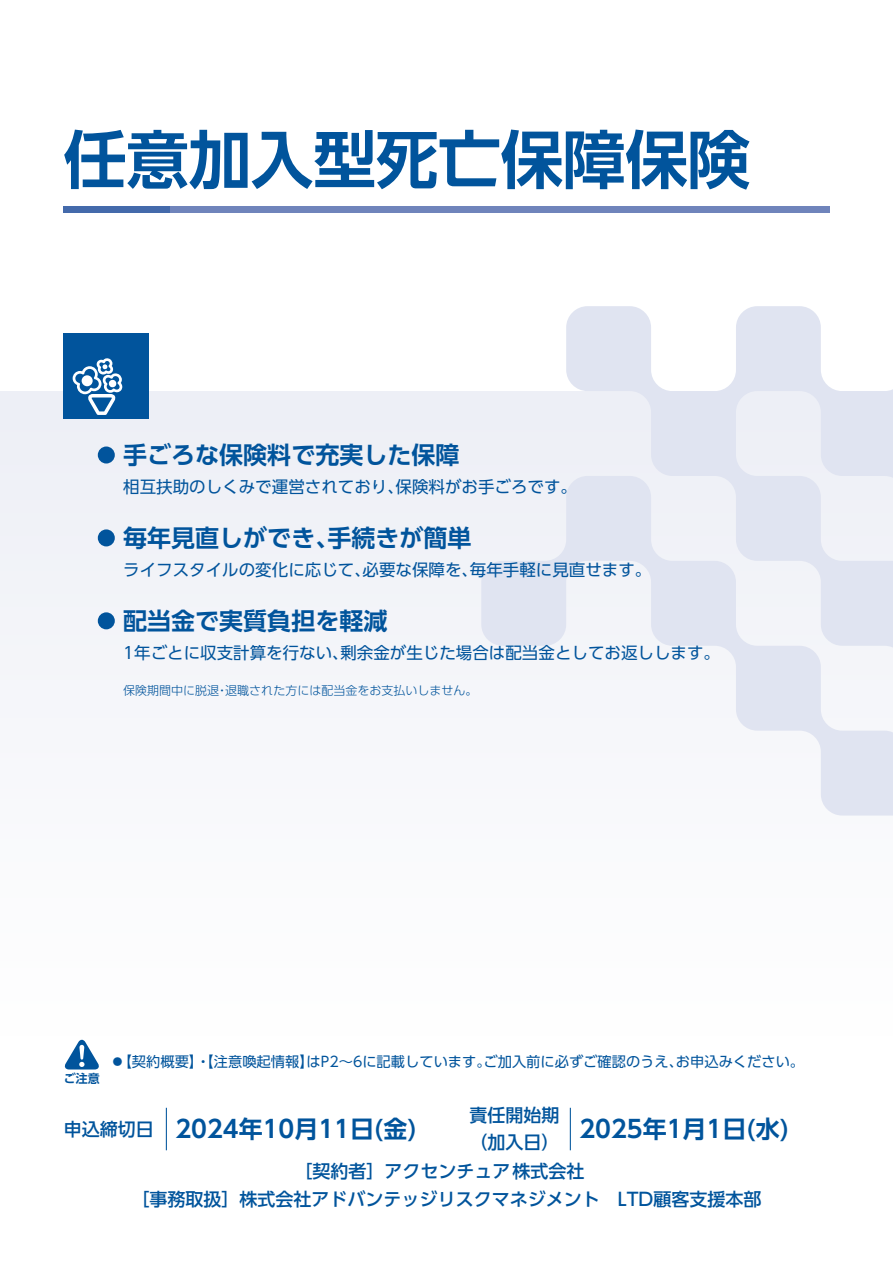
<style>
.page{position:relative;width:893px;height:1263px;background:#fff}
.page>*{position:absolute;margin:0;border:0;box-sizing:border-box;transform-origin:0 0}
.t1{font:700 63px "UD Shin Go Pro De";letter-spacing:-.01em;color:#01549c}
.t2{font:700 24px "UD Shin Go Pro De";color:#01549c}
.t3{font:500 18px/27px "UD Shin Go Pro";color:#01549c}
.t4{font:16.5px "UD Shin Go Pro";color:#01549c}
.t5{font:14.25px "UD Shin Go Pro";color:#01549c}
.t6{font:300 12px "UD Shin Go Pro";color:#01549c}
.t7{font:700 12px "UD Shin Go Pro De";color:#01549c}
.s1{font-family:"UD Shin Go Pro";font-weight:500;font-size:18px}
</style>
<div class="page">
<div style="left:0;top:391px;width:893px;height:645px;background:#f8f8fb"></div>
<svg style="left:481px;top:543px;width:412px;height:272px"></svg>
<svg style="left:566px;top:306px;width:327px;height:361px"></svg>
<div style="left:64px;top:206px;width:106px;height:7px;background:#446aab"></div>
<div style="left:170px;top:206px;width:659px;height:7px;background:#6f84bb"></div>
<div style="left:64px;top:334px;width:85px;height:85px;background:#01549c"></div>
<svg style="left:73px;top:358px;width:49px;height:57px"></svg>
<div style="left:82px;top:375px;width:11px;height:11px;background:#fff;border-radius:50%"></div>
<div style="left:98px;top:446px;width:17px;height:17px;background:#01549c;border-radius:50%"></div>
<div style="left:98px;top:529px;width:17px;height:17px;background:#01549c;border-radius:50%"></div>
<div style="left:98px;top:612px;width:17px;height:17px;background:#01549c;border-radius:50%"></div>
<svg style="left:64px;top:1039px;width:35px;height:30px"></svg>
<hr style="left:166px;top:1108px;width:1px;height:42px;background:#01549c">
<hr style="left:570px;top:1108px;width:1px;height:42px;background:#01549c">
<h1 class="t1" style="left:64px;top:108px;width:688px">任意加入型死亡保障保険</h1>
<h2 class="t2" style="left:123px;top:435px;width:337px">手ごろな保険料で充実した保障</h2>
<p class="t4" style="left:123px;top:474px;width:455px">相互扶助のしくみで運営されており、保険料がお手ごろです。</p>
<h2 class="t2" style="left:123px;top:518px;width:349px">毎年見直しができ、手続きが簡単</h2>
<p class="t4" style="left:123px;top:556px;width:529px">ライフスタイルの変化に応じて、必要な保障を、毎年手軽に見直せます。</p>
<h2 class="t2" style="left:123px;top:601px;width:265px">配当金で実質負担を軽減</h2>
<p class="t4" style="left:123px;top:639px;width:598px">1年ごとに収支計算を行ない、剰余金が生じた場合は配当金としてお返しします。</p>
<p class="t6" style="left:123px;top:681px;width:356px">保険期間中に脱退・退職された方には配当金をお支払いしません。</p>
<p class="t5" style="left:111px;top:1050px;width:695px">◦【契約概要】・【注意喚起情報】はP2～6に記載しています。ご加入前に必ずご確認のうえ、お申込みください。</p>
<p class="t7" style="left:64px;top:1068px;width:37px">ご注意</p>
<h2 class="t2" style="left:64px;top:1109px;width:355px"><span class="s1">申込締切日</span> 2024年10月11日(金)</h2>
<p class="t3" style="left:469px;top:1101px;width:91px">責任開始期（加入日）</p>
<h2 class="t2" style="left:579px;top:1109px;width:211px">2025年1月1日(水)</h2>
<p class="t3" style="left:295px;top:1157px;width:307px">［契約者］アクセンチュア　株式会社</p>
<p class="t3" style="left:132px;top:1157px;width:631px;line-height:27.6px;text-indent:381px">株式会社<br>［事務取扱］株式会社アドバンテッジリスクマネジメント　LTD顧客支援本部</p>
</div>
